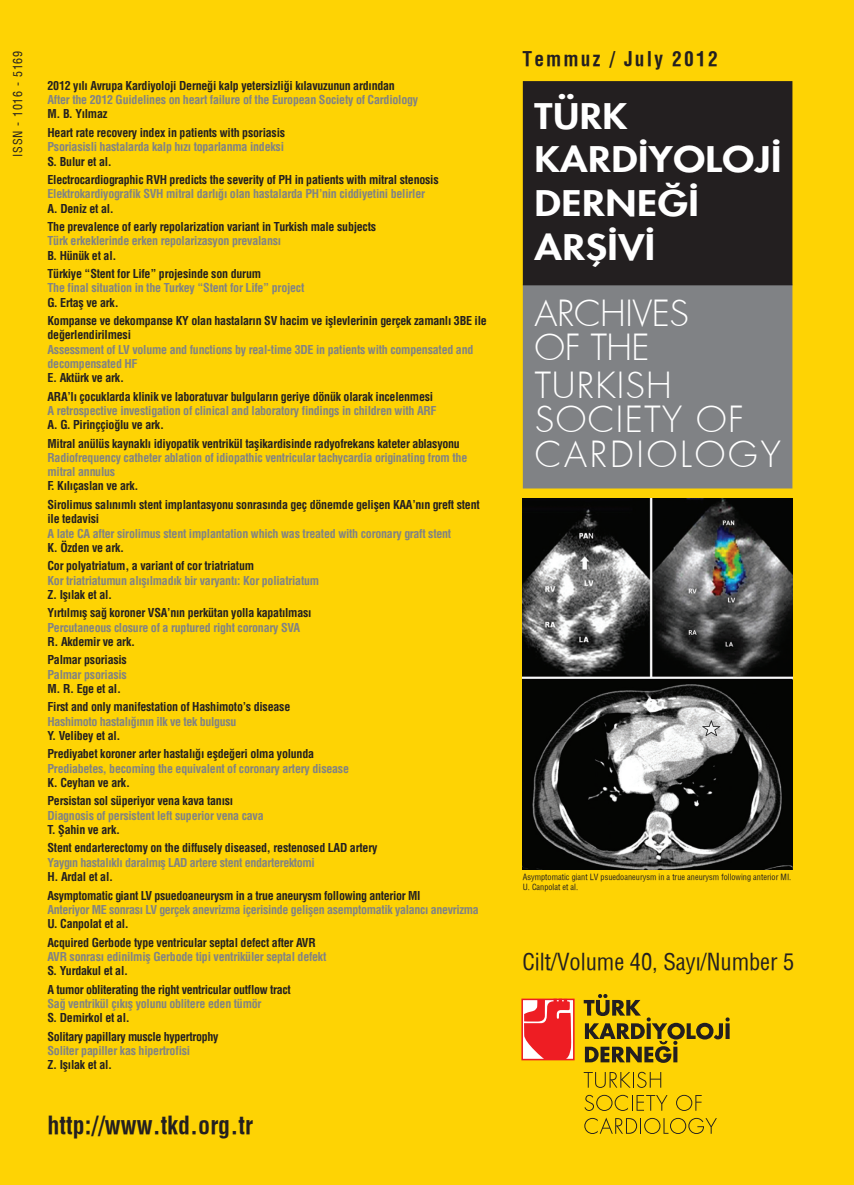
<style>
.page{position:relative;width:854px;height:1185px;background:#fff}
.page>*{position:absolute;margin:0;border:0;box-sizing:border-box;transform-origin:0 0}
.t1{font:300 34.5px "Futura";letter-spacing:.035em;color:#fff;scale:1.04 1}
.t2{font:300 34.5px "Futura";letter-spacing:.08em;color:#fff;scale:1.04 1}
.t3{font:300 34.5px "Futura";letter-spacing:-.015em;color:#fff;scale:1.04 1}
.t4{font:34.35px "Futura Heavy Tr";letter-spacing:.015em;color:#fff;scale:1.18 1}
.t5{font:34.35px "Futura Heavy Tr";letter-spacing:.015em;color:#fff;scale:1.19 1}
.t6{font:34.35px "Futura Heavy Tr";letter-spacing:.015em;color:#fff;scale:1.16 1}
.t7{font:700 condensed 24px "Helvetica";color:#231f20}
.t8{font:22.5px "Helvetica Condensed";letter-spacing:-.005em;color:#231f20}
.t9{font:700 condensed 19.5px "Helvetica";letter-spacing:.11em;color:#231f20}
.t10{font:12px/14.2px "Helvetica Cond Bold Tr";letter-spacing:-.02em;color:#231f20}
.t11{font:12px/14.2px "Helvetica Cond Bold Tr";letter-spacing:-.02em;color:#808285}
.t12{font:12px "Helvetica Condensed";letter-spacing:.07em;color:#231f20}
.t13{font:8.25px "Helvetica Condensed";color:#231f20}
</style>
<div class="page">
<div style="left:0;top:0;width:853px;height:1184px;background:#fed304"></div>
<div style="left:522px;top:284px;width:270px;height:204px;background:#808285;border:2px solid #808285"></div>
<div style="left:523px;top:82px;width:268px;height:202px;background:#231f20"></div>
<div style="left:522px;top:81px;width:270px;height:204px;border:2px solid #231f20"></div>
<div style="left:504px;top:980px;width:241px;height:174px;background:#fed304"></div>
<svg style="left:583px;top:993px;width:146px;height:69px;background:#c2a10b"></svg>
<svg style="left:584px;top:1117px;width:132px;height:16px;background:#dcb708"></svg>
<svg style="left:584px;top:1094px;width:83px;height:16px"></svg>
<svg style="left:675px;top:1094px;width:26px;height:16px"></svg>
<svg style="left:583px;top:1071px;width:78px;height:16px"></svg>
<div style="left:521px;top:998px;width:53px;height:62px;border:2px solid #ee1d23"></div>
<svg style="left:524px;top:998px;width:47px;height:62px;background:#f1484b"></svg>
<img style="left:522px;top:498px;width:270px;height:371px">
<p class="t12" style="left:10px;top:157px;width:108px;rotate:-90deg">ISSN - 1016 - 5169</p>
<p class="t10" style="left:47px;top:78px;width:349px">2012 yılı Avrupa Kardiyoloji Derneği kalp yetersizliği kılavuzunun ardından</p>
<p class="t11" style="left:47px;top:93px;width:372px">After the 2012 Guidelines on heart failure of the European Society of Cardiology</p>
<p class="t10" style="left:47px;top:107px;width:61px">M. B. Yılmaz</p>
<p class="t10" style="left:47px;top:125px;width:239px">Heart rate recovery index in patients with psoriasis</p>
<p class="t11" style="left:47px;top:140px;width:238px">Psoriasisli hastalarda kalp hızı toparlanma indeksi</p>
<p class="t10" style="left:47px;top:154px;width:66px">S. Bulur et al.</p>
<p class="t10" style="left:47px;top:172px;width:392px">Electrocardiographic RVH predicts the severity of PH in patients with mitral stenosis</p>
<p class="t11" style="left:47px;top:187px;width:379px">Elektrokardiyografik SVH mitral darlığı olan hastalarda PH’nin ciddiyetini belirler</p>
<p class="t10" style="left:47px;top:201px;width:68px">A. Deniz et al.</p>
<p class="t10" style="left:47px;top:219px;width:330px">The prevalence of early repolarization variant in Turkish male subjects</p>
<p class="t11" style="left:47px;top:234px;width:235px">Türk erkeklerinde erken repolarizasyon prevalansı</p>
<p class="t10" style="left:47px;top:248px;width:70px">B. Hünük et al.</p>
<p class="t10" style="left:47px;top:266px;width:215px">Türkiye “Stent for Life” projesinde son durum</p>
<p class="t11" style="left:47px;top:281px;width:258px">The final situation in the Turkey “Stent for Life” project</p>
<p class="t10" style="left:47px;top:295px;width:73px">G. Ertaş ve ark.</p>
<p class="t10" style="left:47px;top:313px;width:440px">Kompanse ve dekompanse KY olan hastaların SV hacim ve işlevlerinin gerçek zamanlı 3BE ile değerlendirilmesi</p>
<p class="t11" style="left:47px;top:342px;width:427px">Assessment of LV volume and functions by real-time 3DE in patients with compensated and decompensated HF</p>
<p class="t10" style="left:47px;top:370px;width:78px">E. Aktürk ve ark.</p>
<p class="t10" style="left:47px;top:389px;width:387px">ARA’lı çocuklarda klinik ve laboratuvar bulguların geriye dönük olarak incelenmesi</p>
<p class="t11" style="left:47px;top:403px;width:390px">A retrospective investigation of clinical and laboratory findings in children with ARF</p>
<p class="t10" style="left:47px;top:417px;width:118px">A. G. Pirinççioğlu ve ark.</p>
<p class="t10" style="left:47px;top:436px;width:413px">Mitral anülüs kaynaklı idiyopatik ventrikül taşikardisinde radyofrekans kateter ablasyonu</p>
<p class="t11" style="left:47px;top:450px;width:421px">Radiofrequency catheter ablation of idiopathic ventricular tachycardia originating from the mitral annulus</p>
<p class="t10" style="left:47px;top:479px;width:93px">F. Kılıçaslan ve ark.</p>
<p class="t10" style="left:47px;top:497px;width:433px">Sirolimus salınımlı stent implantasyonu sonrasında geç dönemde gelişen KAA’nın greft stent ile tedavisi</p>
<p class="t11" style="left:47px;top:526px;width:405px">A late CA after sirolimus stent implantation which was treated with coronary graft stent</p>
<p class="t10" style="left:47px;top:540px;width:78px">K. Özden ve ark.</p>
<p class="t10" style="left:47px;top:558px;width:208px">Cor polyatriatum, a variant of cor triatriatum</p>
<p class="t11" style="left:47px;top:573px;width:273px">Kor triatriatumun alışılmadık bir varyantı: Kor poliatriatum</p>
<p class="t10" style="left:47px;top:587px;width:66px">Z. Işılak et al.</p>
<p class="t10" style="left:47px;top:605px;width:265px">Yırtılmış sağ koroner VSA’nın perkütan yolla kapatılması</p>
<p class="t11" style="left:47px;top:620px;width:254px">Percutaneous closure of a ruptured right coronary SVA</p>
<p class="t10" style="left:47px;top:634px;width:89px">R. Akdemir ve ark.</p>
<p class="t10" style="left:47px;top:652px;width:81px">Palmar psoriasis</p>
<p class="t11" style="left:47px;top:667px;width:81px">Palmar psoriasis</p>
<p class="t10" style="left:47px;top:681px;width:75px">M. R. Ege et al.</p>
<p class="t10" style="left:47px;top:699px;width:244px">First and only manifestation of Hashimoto’s disease</p>
<p class="t11" style="left:47px;top:714px;width:190px">Hashimoto hastalığının ilk ve tek bulgusu</p>
<p class="t10" style="left:47px;top:728px;width:75px">Y. Velibey et al.</p>
<p class="t10" style="left:47px;top:746px;width:268px">Prediyabet koroner arter hastalığı eşdeğeri olma yolunda</p>
<p class="t11" style="left:47px;top:761px;width:303px">Prediabetes, becoming the equivalent of coronary artery disease</p>
<p class="t10" style="left:47px;top:775px;width:84px">K. Ceyhan ve ark.</p>
<p class="t10" style="left:47px;top:793px;width:187px">Persistan sol süperiyor vena kava tanısı</p>
<p class="t11" style="left:47px;top:808px;width:217px">Diagnosis of persistent left superior vena cava</p>
<p class="t10" style="left:47px;top:822px;width:74px">T. Şahin ve ark.</p>
<p class="t10" style="left:47px;top:840px;width:331px">Stent endarterectomy on the diffusely diseased, restenosed LAD artery</p>
<p class="t11" style="left:47px;top:855px;width:269px">Yaygın hastalıklı daralmış LAD artere stent endarterektomi</p>
<p class="t10" style="left:47px;top:869px;width:67px">H. Ardal et al.</p>
<p class="t10" style="left:47px;top:887px;width:374px">Asymptomatic giant LV psuedoaneurysm in a true aneurysm following anterior MI</p>
<p class="t11" style="left:47px;top:902px;width:432px">Anteriyor ME sonrası LV gerçek anevrizma içerisinde gelişen asemptomatik yalancı anevrizma</p>
<p class="t10" style="left:47px;top:916px;width:83px">U. Canpolat et al.</p>
<p class="t10" style="left:47px;top:934px;width:270px">Acquired Gerbode type ventricular septal defect after AVR</p>
<p class="t11" style="left:47px;top:949px;width:280px">AVR sonrası edinilmiş Gerbode tipi ventriküler septal defekt</p>
<p class="t10" style="left:47px;top:963px;width:82px">S. Yurdakul et al.</p>
<p class="t10" style="left:47px;top:981px;width:245px">A tumor obliterating the right ventricular outflow tract</p>
<p class="t11" style="left:47px;top:996px;width:215px">Sağ ventrikül çıkış yolunu oblitere eden tümör</p>
<p class="t10" style="left:47px;top:1010px;width:84px">S. Demirkol et al.</p>
<p class="t10" style="left:47px;top:1028px;width:172px">Solitary papillary muscle hypertrophy</p>
<p class="t11" style="left:47px;top:1043px;width:144px">Soliter papiller kas hipertrofisi</p>
<p class="t10" style="left:47px;top:1057px;width:66px">Z. Işılak et al.</p>
<p class="t7" style="left:47px;top:1110px;width:207px">http://www.tkd.org.tr</p>
<p class="t9" style="left:522px;top:47px;width:197px">Temmuz / July 2012</p>
<p class="t6" style="left:534px;top:93px;width:81px">TÜRK</p>
<p class="t4" style="left:534px;top:137px;width:210px">KARDİYOLOJİ</p>
<p class="t5" style="left:534px;top:180px;width:139px">DERNEĞİ</p>
<p class="t4" style="left:534px;top:224px;width:104px">ARŞİVİ</p>
<p class="t3" style="left:534px;top:291px;width:150px">ARCHIVES</p>
<p class="t1" style="left:534px;top:325px;width:112px">OF THE</p>
<p class="t1" style="left:534px;top:363px;width:133px">TURKISH</p>
<p class="t1" style="left:534px;top:397px;width:203px">SOCIETY OF</p>
<p class="t2" style="left:534px;top:432px;width:238px">CARDIOLOGY</p>
<p class="t13" style="left:522px;top:871px;width:270px">Asymptomatic giant LV psuedoaneurysm in a true aneurysm following anterior MI.</p>
<p class="t13" style="left:522px;top:881px;width:57px">U. Canpolat et al.</p>
<p class="t8" style="left:522px;top:947px;width:273px">Cilt/Volume 40, Sayı/Number 5</p>
</div>
